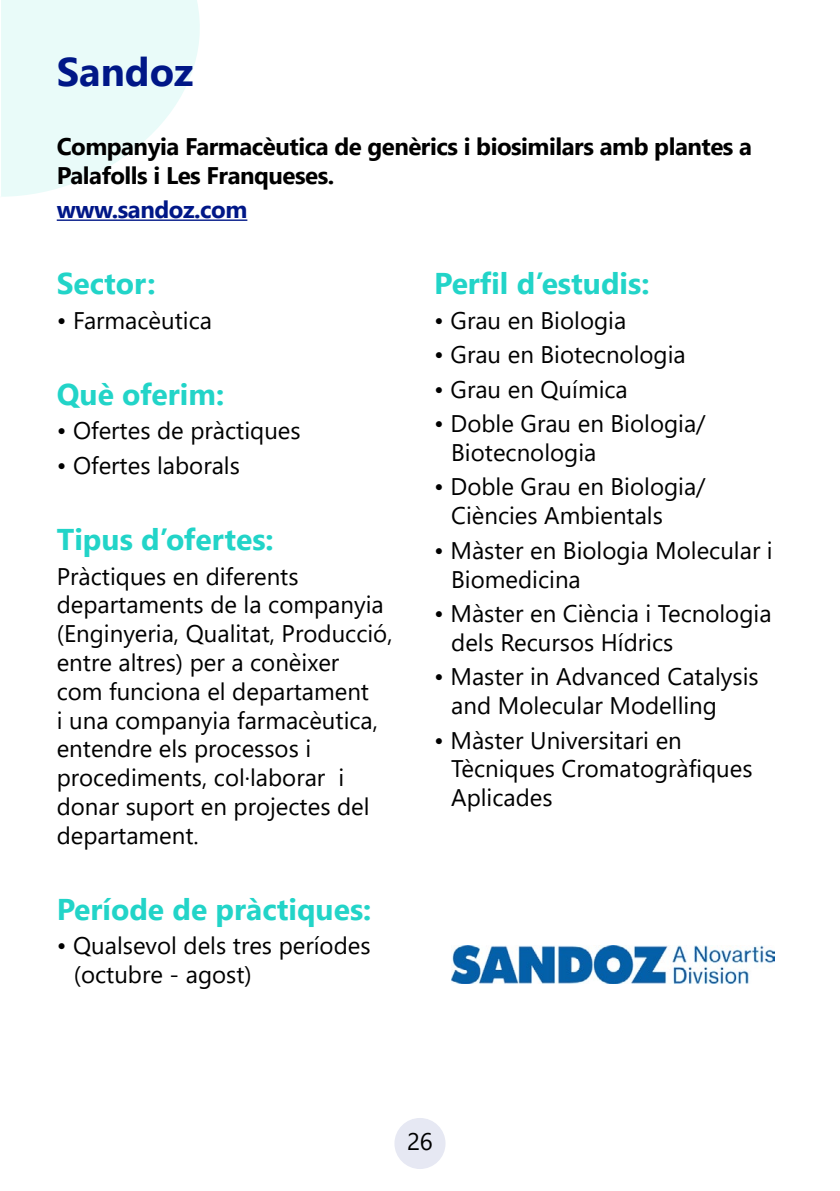
<style>
.page{position:relative;width:840px;height:1191px;background:#fff}
.page>*{position:absolute;margin:0;border:0;box-sizing:border-box;transform-origin:0 0}
.t1{font:700 40px "Segoe UI";color:#001787}
.t2{font:700 30px "Segoe UI";color:#22d4c8}
.t3{font:24px/28.8px "Segoe UI";color:#000}
.t4{font:700 24px/28.8px "Segoe UI";letter-spacing:-.02em;color:#000}
.t5{font:700 24px "Segoe UI";letter-spacing:-.02em;color:#001787}
</style>
<div class="page">
<div style="left:394px;top:1118px;width:51px;height:51px;background:#e6e8f3;border-radius:50%"></div>
<svg style="left:1px;top:0;width:199px;height:197px;fill:#e9fbf9"></svg>
<hr style="left:57px;top:219px;width:190px;height:2px;background:#001787">
<img style="left:451px;top:945px;width:323px;height:38px">
<h1 class="t1" style="left:57px;top:34px;width:138px">Sandoz</h1>
<p class="t4" style="left:57px;top:130px;width:696px">Companyia Farmacèutica de genèrics i biosimilars amb plantes a<br>Palafolls i Les Franqueses.</p>
<p class="t5" style="left:57px;top:187px;width:192px">www.sandoz.com</p>
<p class="t2" style="left:57px;top:255px;width:100px">Sector:</p>
<p class="t3" style="left:57px;top:304px;width:157px">• Farmacèutica</p>
<p class="t2" style="left:57px;top:366px;width:169px">Què oferim:</p>
<p class="t3" style="left:57px;top:414px;width:245px">• Ofertes de pràctiques</p>
<p class="t3" style="left:57px;top:449px;width:185px">• Ofertes laborals</p>
<p class="t2" style="left:57px;top:511px;width:218px">Tipus d’ofertes:</p>
<p class="t3" style="left:57px;top:559px;width:337px">Pràctiques en diferents departaments de la companyia (Enginyeria, Qualitat, Producció, entre altres) per a conèixer<br>com funciona el departament<br>i una companyia farmacèutica, entendre els processos i procediments, col·laborar i donar suport en projectes del departament.</p>
<p class="t2" style="left:57px;top:881px;width:316px">Període de pràctiques:</p>
<p class="t3" style="left:74px;top:929px;width:298px;text-indent:-17px">• Qualsevol dels tres períodes (octubre - agost)</p>
<p class="t2" style="left:434px;top:255px;width:217px">Perfil d’estudis:</p>
<p class="t3" style="left:434px;top:304px;width:193px">• Grau en Biologia</p>
<p class="t3" style="left:434px;top:338px;width:253px">• Grau en Biotecnologia</p>
<p class="t3" style="left:434px;top:373px;width:195px">• Grau en Química</p>
<p class="t3" style="left:451px;top:407px;width:256px;text-indent:-17px">• Doble Grau en Biologia/<br>Biotecnologia</p>
<p class="t3" style="left:451px;top:470px;width:256px;text-indent:-17px">• Doble Grau en Biologia/<br>Ciències Ambientals</p>
<p class="t3" style="left:451px;top:534px;width:323px;text-indent:-17px">• Màster en Biologia Molecular i<br>Biomedicina</p>
<p class="t3" style="left:451px;top:597px;width:321px;text-indent:-17px">• Màster en Ciència i Tecnologia dels Recursos Hídrics</p>
<p class="t3" style="left:451px;top:660px;width:309px;text-indent:-17px">• Master in Advanced Catalysis and Molecular Modelling</p>
<p class="t3" style="left:451px;top:723px;width:303px;text-indent:-17px">• Màster Universitari en<br>Tècniques Cromatogràfiques<br>Aplicades</p>
<p class="t3" style="left:407px;top:1124px;width:27px">26</p>
</div>
